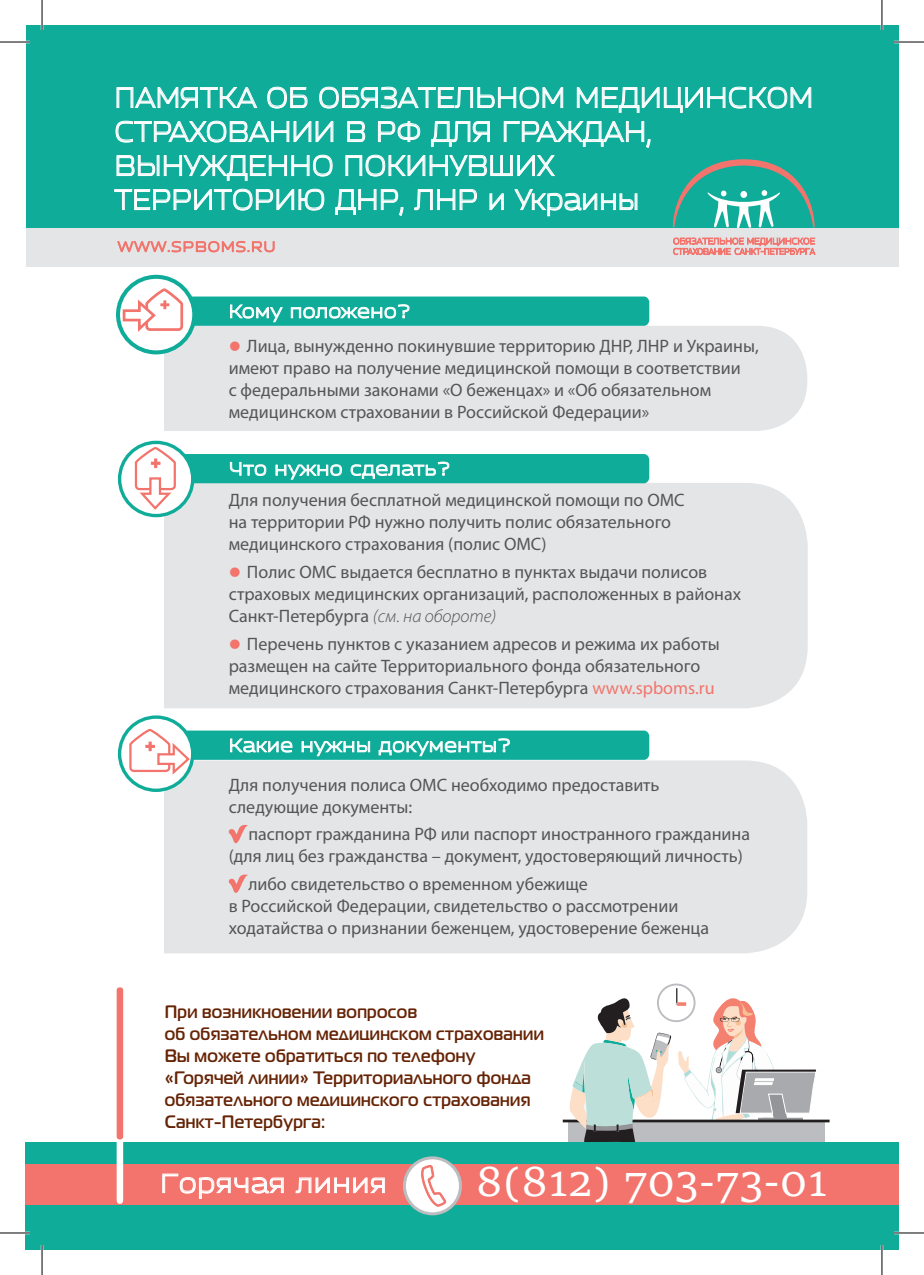
<style>
.page{position:relative;width:924px;height:1275px;background:#fff}
.page>*{position:absolute;margin:0;border:0;box-sizing:border-box;transform-origin:0 0}
.t1{font:42px "Sitka Small";color:#fff;scale:.95 1}
.t2{font:28px/34px "Esqadero FFCY4 F";letter-spacing:-.02em;color:#fff;scale:.9 1}
.t3{font:26px "Esqadero FFCY4 F";color:#fff}
.t4{font:18px/22px "Myriad Pro";color:#545557}
.t5{font:700 18px/22px "Magistral C";letter-spacing:.02em;color:#662406;scale:.94 1}
.t6{font:18px "Esqadero FFCY4 F";color:#fff}
.t7{font:14px "Esqadero FFCY4 F";letter-spacing:.05em;color:#f2746c}
.s1{font-family:"Magistral Black C";font-size:28px;color:#f2746c}
.s2{font-weight:300;font-style:italic}
.s3{color:#f2746c}
</style>
<div class="page">
<div style="left:656px;top:983px;width:39px;height:39px;border:2px solid #bcbdc0;border-radius:50%"></div>
<div style="left:562px;top:1119px;width:267px;height:3px;border:1px solid #231f20"></div>
<svg style="left:567px;top:988px;width:263px;height:154px"></svg>
<div style="left:84px;top:483px;width:723px;height:225px;background:#e4e5e7;border-radius:62px"></div>
<div style="left:84px;top:326px;width:722px;height:105px;background:#e4e5e7;border-radius:50px"></div>
<div style="left:84px;top:760px;width:722px;height:193px;background:#e4e5e7;border-radius:62px"></div>
<div style="left:54px;top:267px;width:110px;height:720px;background:#fff"></div>
<div style="left:26px;top:25px;width:872px;height:203px;background:#0fac9a"></div>
<div style="left:26px;top:228px;width:872px;height:39px;background:#e4e5e7"></div>
<div style="left:25px;top:1142px;width:873px;height:108px;background:#0fac9a"></div>
<div style="left:25px;top:1164px;width:872px;height:40px;background:#f2746c"></div>
<div style="left:149px;top:296px;width:500px;height:30px;background:#0fac9a;border-radius:6px"></div>
<div style="left:149px;top:454px;width:500px;height:29px;background:#0fac9a;border-radius:6px"></div>
<div style="left:149px;top:730px;width:500px;height:30px;background:#0fac9a;border-radius:6px"></div>
<svg style="left:118px;top:277px;width:76px;height:75px"></svg>
<div style="left:116px;top:275px;width:80px;height:79px;border:4px solid #0fac9a;border-radius:50%"></div>
<svg style="left:121px;top:287px;width:63px;height:48px"></svg>
<div style="left:120px;top:443px;width:72px;height:72px;background:#fff;border-radius:50%"></div>
<div style="left:118px;top:441px;width:76px;height:76px;border:3px solid #0fac9a;border-radius:50%"></div>
<svg style="left:134px;top:446px;width:43px;height:65px"></svg>
<svg style="left:120px;top:717px;width:72px;height:73px"></svg>
<div style="left:118px;top:715px;width:76px;height:77px;border:3px solid #0fac9a;border-radius:50%"></div>
<svg style="left:128px;top:727px;width:63px;height:50px"></svg>
<svg style="left:117px;top:1138px;width:6px;height:65px"></svg>
<svg style="left:230px;top:304px;width:52px;height:18px"></svg>
<svg style="left:291px;top:304px;width:118px;height:22px"></svg>
<svg style="left:230px;top:462px;width:36px;height:14px"></svg>
<svg style="left:275px;top:464px;width:67px;height:16px"></svg>
<svg style="left:350px;top:462px;width:99px;height:22px"></svg>
<svg style="left:230px;top:738px;width:62px;height:14px"></svg>
<svg style="left:301px;top:741px;width:69px;height:15px"></svg>
<svg style="left:378px;top:738px;width:131px;height:18px"></svg>
<svg style="left:228px;top:825px;width:20px;height:18px"></svg>
<svg style="left:228px;top:874px;width:20px;height:19px"></svg>
<svg style="left:673px;top:238px;width:141px;height:17px"></svg>
<div style="left:117px;top:987px;width:6px;height:152px;background:#f2746c;border-radius:3px"></div>
<svg style="left:117px;top:241px;width:158px;height:12px"></svg>
<svg style="left:114px;top:87px;width:700px;height:141px"></svg>
<div style="left:404px;top:1157px;width:56px;height:56px;background:#fff;border-radius:50%"></div>
<div style="left:403px;top:1156px;width:59px;height:59px;border:3px solid #bcbdc0;border-radius:50%"></div>
<svg style="left:421px;top:1156px;width:26px;height:52px"></svg>
<svg style="left:162px;top:1173px;width:122px;height:26px"></svg>
<svg style="left:295px;top:1177px;width:90px;height:28px"></svg>
<hr style="left:0;top:41px;width:30px;height:2px;background:#fff">
<hr style="left:893px;top:41px;width:30px;height:2px;background:#fff">
<hr style="left:0;top:1231px;width:30px;height:3px;background:#fff">
<hr style="left:893px;top:1231px;width:30px;height:3px;background:#fff">
<hr style="left:41px;top:0;width:2px;height:30px;background:#fff">
<hr style="left:41px;top:1245px;width:2px;height:30px;background:#fff">
<hr style="left:880px;top:0;width:2px;height:30px;background:#fff">
<hr style="left:880px;top:1245px;width:2px;height:30px;background:#fff">
<hr style="left:0;top:42px;width:30px;height:1px;background:#000">
<hr style="left:893px;top:42px;width:30px;height:1px;background:#000">
<hr style="left:0;top:1232px;width:30px;height:1px;background:#000">
<hr style="left:893px;top:1232px;width:30px;height:1px;background:#000">
<hr style="left:42px;top:0;width:1px;height:30px;background:#000">
<hr style="left:42px;top:1245px;width:1px;height:30px;background:#000">
<hr style="left:881px;top:0;width:1px;height:30px;background:#000">
<hr style="left:881px;top:1245px;width:1px;height:30px;background:#000">
<h2 class="t2" style="left:114px;top:81px;width:778px">ПАМЯТКА ОБ ОБЯЗАТЕЛЬНОМ МЕДИЦИНСКОМ<br>СТРАХОВАНИИ В РФ ДЛЯ ГРАЖДАН,<br>ВЫНУЖДЕННО ПОКИНУВШИХ<br>ТЕРРИТОРИЮ ДНР, ЛНР и Украины</h2>
<p class="t7" style="left:117px;top:238px;width:160px">WWW.SPBOMS.RU</p>
<p class="t6" style="left:228px;top:301px;width:183px">Кому положено?</p>
<p class="t4" style="left:228px;top:335px;width:531px"><span class="s1">•</span> Лица, вынужденно покинувшие территорию ДНР, ЛНР и Украины, имеют право на получение медицинской помощи в соответствии<br>с федеральными законами «О беженцах» и «Об обязательном медицинском страховании в Российской Федерации»</p>
<p class="t6" style="left:228px;top:458px;width:223px">Что нужно сделать?</p>
<p class="t4" style="left:228px;top:489px;width:457px">Для получения бесплатной медицинской помощи по ОМС на территории РФ нужно получить полис обязательного медицинского страхования (полис ОМС)</p>
<p class="t4" style="left:228px;top:561px;width:513px"><span class="s1">•</span> Полис ОМС выдается бесплатно в пунктах выдачи полисов страховых медицинских организаций, расположенных в районах<br>Санкт-Петербурга <span class="s2">(см. на обороте)</span></p>
<p class="t4" style="left:228px;top:632px;width:492px"><span class="s1">•</span> Перечень пунктов с указанием адресов и режима их работы размещен на сайте Территориального фонда обязательного медицинского страхования Санкт-Петербурга <span class="s3">www.spboms.ru</span></p>
<p class="t6" style="left:228px;top:735px;width:284px">Какие нужны документы?</p>
<p class="t4" style="left:228px;top:773px;width:432px">Для получения полиса ОМС необходимо предоставить следующие документы:</p>
<p class="t4" style="left:228px;top:823px;width:522px;text-indent:20px">паспорт гражданина РФ или паспорт иностранного гражданина (для лиц без гражданства – документ, удостоверяющий личность)</p>
<p class="t4" style="left:228px;top:873px;width:481px;text-indent:20px">либо свидетельство о временном убежище<br>в Российской Федерации, свидетельство о рассмотрении ходатайства о признании беженцем, удостоверение беженца</p>
<p class="t5" style="left:165px;top:1000px;width:404px">При возникновении вопросов<br>об обязательном медицинском страховании Вы можете обратиться по телефону «Горячей линии» Территориального фонда обязательного медицинского страхования Санкт-Петербурга:</p>
<h1 class="t1" style="left:475px;top:1147px;width:371px">8(812) 703-73-01</h1>
<h3 class="t3" style="left:160px;top:1168px;width:228px">Горячая линия</h3>
</div>
